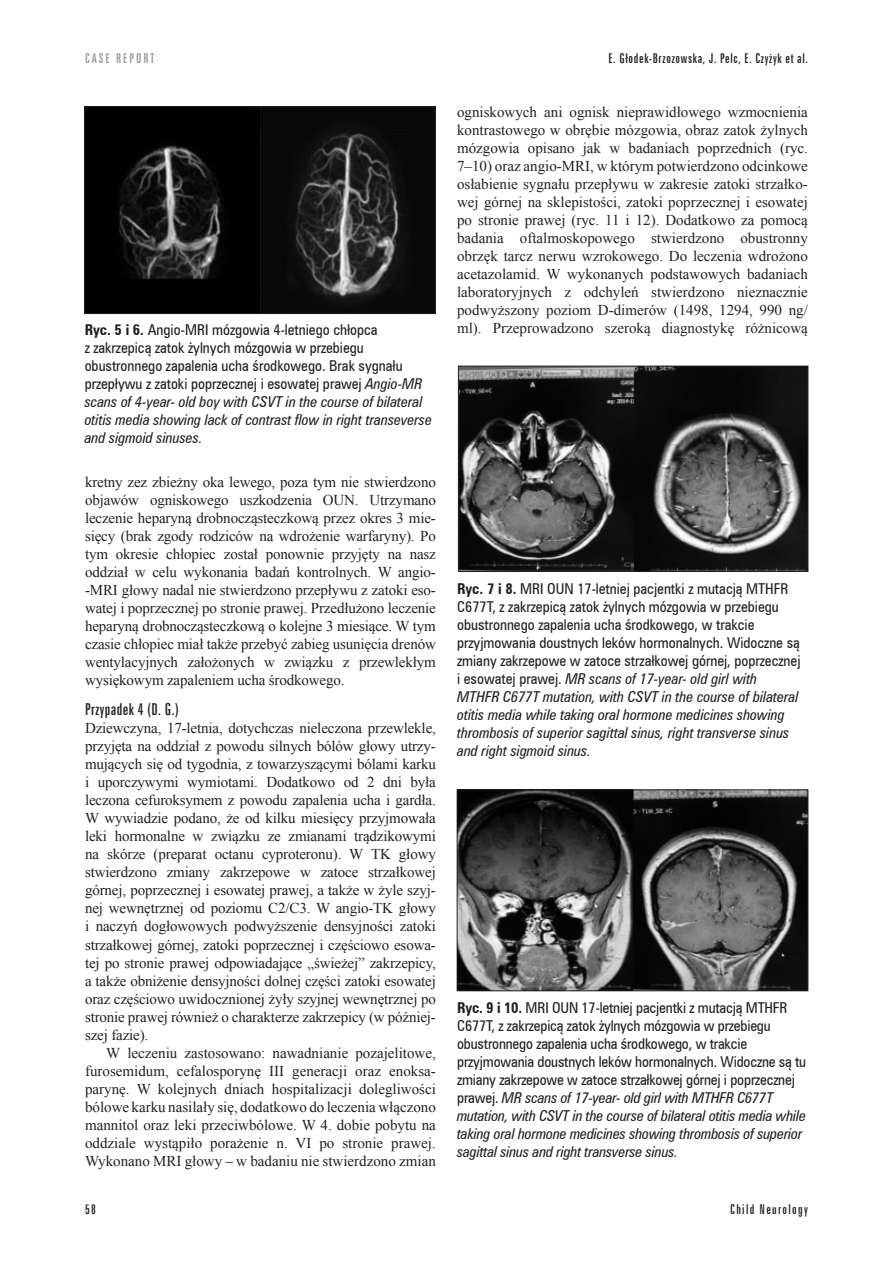
<style>
.page{position:relative;width:893px;height:1263px;background:#fff}
.page>*{position:absolute;margin:0;border:0;box-sizing:border-box;transform-origin:0 0}
.podtytuł_2_stopie{font:extra-condensed 16.5px "Zurich L2";letter-spacing:.025em;color:#231f20}
.tekst_1{font:15px/18px "Times New Roman";letter-spacing:-.01em;color:#231f20;text-align:justify}
.tabela-podpis{font:condensed 15px/18px "Zurich L2";color:#231f20}
.tekst_2{font:15px/18px "Times New Roman";color:#231f20;text-align:justify}
.t1{font:extra-condensed 13.5px "Zurich L2";letter-spacing:.05em;color:#231f20}
.t2{font:extra-condensed 13.5px "Zurich L2";letter-spacing:.1em;color:#231f20}
.t3{font:extra-condensed 13.5px "Zurich L2";letter-spacing:.15em;color:#939598}
.s1{font-weight:700}
.s2{font-style:italic}
</style>
<div class="page">
<img style="left:86px;top:108px;width:348px;height:204px">
<div style="left:84px;top:106px;width:352px;height:208px;border:1px solid #231f20"></div>
<img style="left:460px;top:368px;width:346px;height:202px">
<div style="left:458px;top:366px;width:350px;height:206px;border:1px solid #231f20"></div>
<img style="left:459px;top:791px;width:347px;height:198px">
<div style="left:457px;top:789px;width:351px;height:202px;border:1px solid #231f20"></div>
<p class="t3" style="left:85px;top:51px;width:71px">CASE REPORT</p>
<p class="t1" style="left:608px;top:51px;width:201px">E. Głodek-Brzozowska, J. Pelc, E. Czyżyk et al.</p>
<p class="tekst_2" style="left:457px;top:102px;width:352px">ogniskowych ani ognisk nieprawidłowego wzmocnienia kontrastowego w obrębie mózgowia, obraz zatok żylnych mózgowia opisano jak w badaniach poprzednich (ryc.<br>7–10) oraz angio-MRI, w którym potwierdzono odcinkowe osłabienie sygnału przepływu w zakresie zatoki strzałko&shy;wej górnej na sklepistości, zatoki poprzecznej i esowatej po stronie prawej (ryc. 11 i 12). Dodatkowo za pomocą badania oftalmoskopowego stwierdzono obustronny obrzęk tarcz nerwu wzrokowego. Do leczenia wdrożono acetazolamid. W wykonanych podstawowych badaniach laboratoryjnych z odchyleń stwierdzono nieznacznie podwyższony poziom D-dimerów (1498, 1294, 990 ng/</p>
<p class="tabela-podpis" style="left:85px;top:320px;width:295px"><span class="s1">Ryc. 5 i 6.</span> Angio-MRI mózgowia 4-letniego chłopca</p>
<p class="tekst_2" style="left:457px;top:318px;width:352px">ml). Przeprowadzono szeroką diagnostykę różnicową</p>
<p class="tabela-podpis" style="left:85px;top:338px;width:349px">z zakrzepicą zatok żylnych mózgowia w przebiegu obustronnego zapalenia ucha środkowego. Brak sygnału przepływu z zatoki poprzecznej i esowatej prawej <span class="s2">Angio-MR scans of 4-year- old boy with CSVT in the course of bilateral otitis media showing lack of contrast flow in right transeverse and sigmoid sinuses.</span></p>
<p class="tekst_1" style="left:85px;top:472px;width:352px">kretny zez zbieżny oka lewego, poza tym nie stwierdzono objawów ogniskowego uszkodzenia OUN. Utrzymano leczenie heparyną drobnocząsteczkową przez okres 3 mie&shy;sięcy (brak zgody rodziców na wdrożenie warfaryny). Po tym okresie chłopiec został ponownie przyjęty na nasz oddział w celu wykonania badań kontrolnych. W angio--MRI głowy nadal nie stwierdzono przepływu z zatoki eso&shy;watej i poprzecznej po stronie prawej. Przedłużono leczenie heparyną drobnocząsteczkową o kolejne 3 miesiące. W tym czasie chłopiec miał także przebyć zabieg usunięcia drenów wentylacyjnych założonych w związku z przewlekłym wysiękowym zapaleniem ucha środkowego.</p>
<p class="podtytuł_2_stopie" style="left:85px;top:700px;width:95px">Przypadek 4 (D. G.)</p>
<p class="tekst_1" style="left:85px;top:719px;width:352px">Dziewczyna, 17-letnia, dotychczas nieleczona przewlekle, przyjęta na oddział z powodu silnych bólów głowy utrzy&shy;mujących się od tygodnia, z towarzyszącymi bólami karku i uporczywymi wymiotami. Dodatkowo od 2 dni była leczona cefuroksymem z powodu zapalenia ucha i gardła.<br>W wywiadzie podano, że od kilku miesięcy przyjmowała leki hormonalne w związku ze zmianami trądzikowymi na skórze (preparat octanu cyproteronu). W TK głowy stwierdzono zmiany zakrzepowe w zatoce strzałkowej górnej, poprzecznej i esowatej prawej, a także w żyle szyj&shy;nej wewnętrznej od poziomu C2/C3. W angio-TK głowy i naczyń dogłowowych podwyższenie densyjności zatoki strzałkowej górnej, zatoki poprzecznej i częściowo esowa&shy;tej po stronie prawej odpowiadające „świeżej” zakrzepicy, a także obniżenie densyjności dolnej części zatoki esowatej oraz częściowo uwidocznionej żyły szyjnej wewnętrznej po stronie prawej również o charakterze zakrzepicy (w później&shy;szej fazie).</p>
<p class="tekst_2" style="left:85px;top:1043px;width:352px;text-indent:21px">W leczeniu zastosowano: nawadnianie pozajelitowe, furosemidum, cefalosporynę III generacji oraz enoksa&shy;parynę. W kolejnych dniach hospitalizacji dolegliwości bólowe karku nasilały się, dodatkowo do leczenia włączono mannitol oraz leki przeciwbólowe. W 4. dobie pobytu na oddziale wystąpiło porażenie n. VI po stronie prawej.<br>Wykonano MRI głowy – w badaniu nie stwierdzono zmian</p>
<p class="t1" style="left:85px;top:1201px;width:12px">58</p>
<p class="tabela-podpis" style="left:457px;top:579px;width:345px"><span class="s1">Ryc. 7 i 8.</span> MRI OUN 17-letniej pacjentki z mutacją MTHFR C677T, z zakrzepicą zatok żylnych mózgowia w przebiegu obustronnego zapalenia ucha środkowego, w trakcie przyjmowania doustnych leków hormonalnych. Widoczne są zmiany zakrzepowe w zatoce strzałkowej górnej, poprzecznej i esowatej prawej. <span class="s2">MR scans of 17-year- old girl with MTHFR C677T mutation, with CSVT in the course of bilateral otitis media while taking oral hormone medicines showing thrombosis of superior sagittal sinus, right transverse sinus and right sigmoid sinus.</span></p>
<p class="tabela-podpis" style="left:457px;top:998px;width:351px"><span class="s1">Ryc. 9 i 10.</span> MRI OUN 17-letniej pacjentki z mutacją MTHFR C677T, z zakrzepicą zatok żylnych mózgowia w przebiegu obustronnego zapalenia ucha środkowego, w trakcie przyjmowania doustnych leków hormonalnych. Widoczne są tu zmiany zakrzepowe w zatoce strzałkowej górnej i poprzecznej prawej. <span class="s2">MR scans of 17-year- old girl with MTHFR C677T mutation, with CSVT in the course of bilateral otitis media while taking oral hormone medicines showing thrombosis of superior sagittal sinus and right transverse sinus.</span></p>
<p class="t2" style="left:730px;top:1201px;width:79px">Child Neurology</p>
</div>
